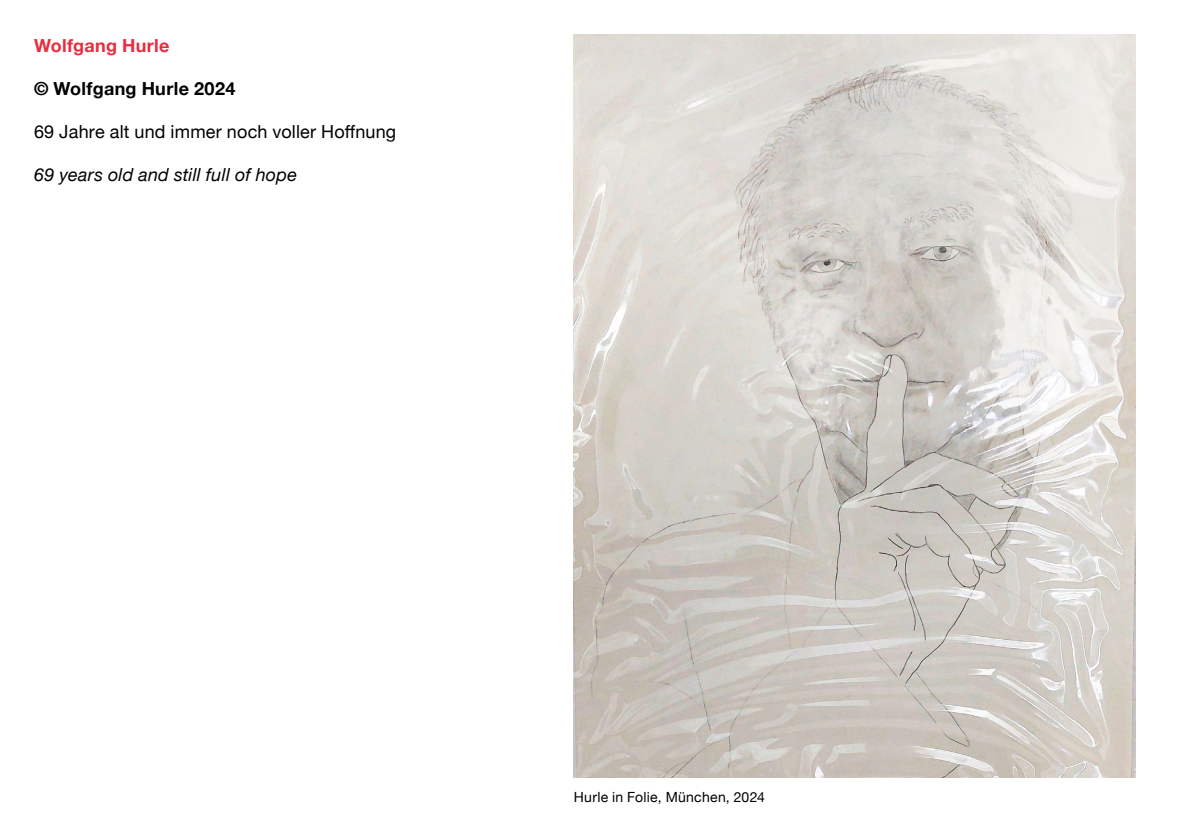
<style>
.page{position:relative;width:1191px;height:840px;background:#fff}
.page>*{position:absolute;margin:0;border:0;box-sizing:border-box;transform-origin:0 0}
.t1{font:18px "Helvetica Neue";letter-spacing:.01em;color:#000}
.t2{font:italic 18px "Helvetica Neue";letter-spacing:.01em;color:#000}
.t3{font:700 18px "Helvetica Neue";letter-spacing:.02em;color:#000}
.t4{font:700 18px "Helvetica Neue";letter-spacing:.015em;color:#e72d3e}
.t5{font:14px "Helvetica Neue";letter-spacing:.02em;color:#000}
</style>
<div class="page">
<img style="left:574px;top:34px;width:561px;height:743px">
<p class="t4" style="left:34px;top:31px;width:137px">Wolfgang Hurle</p>
<p class="t3" style="left:34px;top:74px;width:203px">© Wolfgang Hurle 2024</p>
<p class="t1" style="left:34px;top:119px;width:364px">69 Jahre alt und immer noch voller Hoffnung</p>
<p class="t2" style="left:34px;top:162px;width:265px">69 years old and still full of hope</p>
<p class="t5" style="left:574px;top:786px;width:193px">Hurle in Folie, München, 2024</p>
</div>
